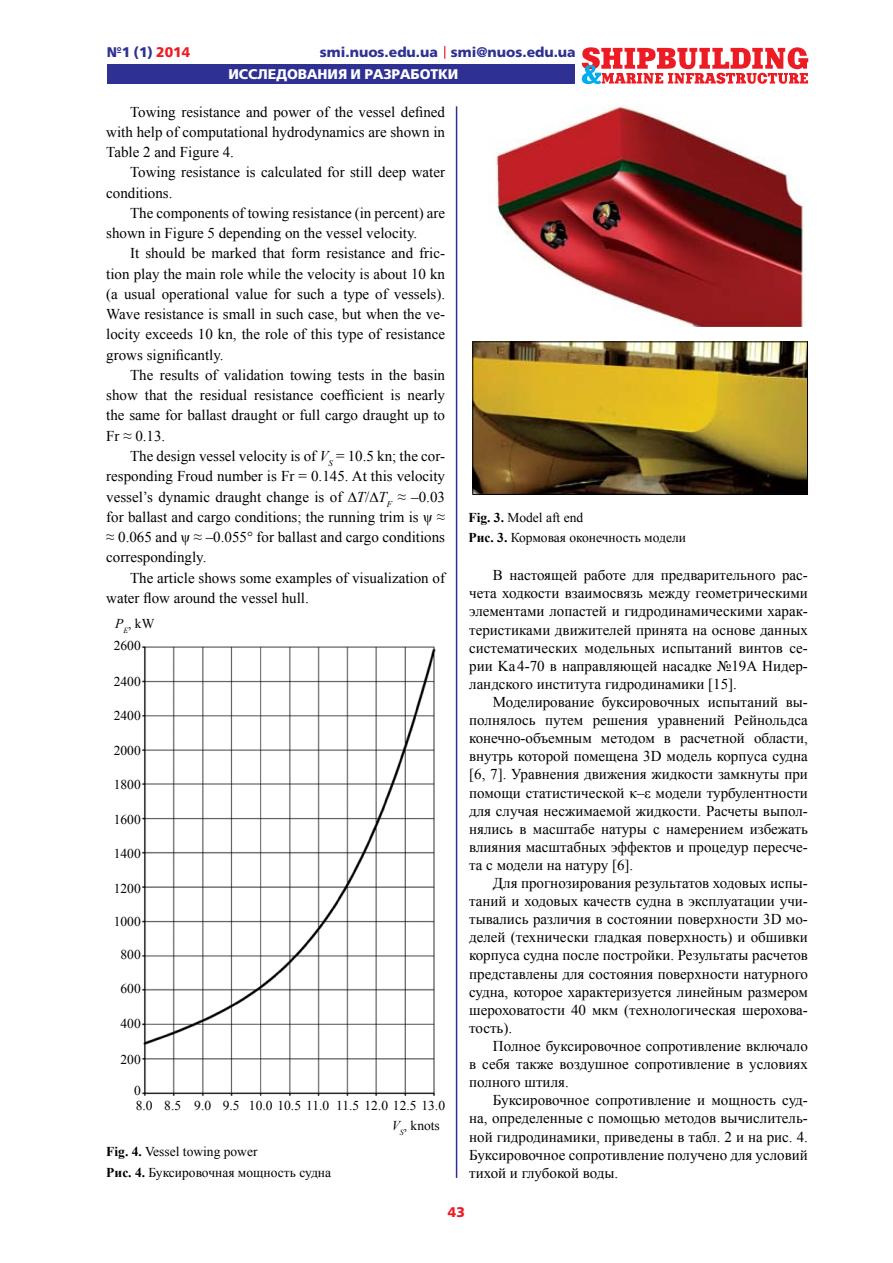
<style>
.page{position:relative;width:893px;height:1263px;background:#fff}
.page>*{position:absolute;margin:0;border:0;box-sizing:border-box;transform-origin:0 0}
.t1{font:15px/18.1px "Times New Roman";color:#000;text-align:justify}
.t2{font:13.95px "Free Set Bold C";color:#2e3192}
.t3{font:13.95px "Free Set Bold C";color:#fff}
.t4{font:13.95px "Free Set Bold C";color:#ed1c24}
.t5{font:13.5px/20.4px "Times New Roman";color:#000}
.s1{color:#ed1c24}
.s2{font-style:italic}
.s3{font-weight:700}
</style>
<div class="page">
<svg style="left:582px;top:47px;width:227px;height:38px"></svg>
<div style="left:107px;top:64px;width:468px;height:19px;background:#2e3192"></div>
<svg style="left:444px;top:46px;width:1px;height:13px"></svg>
<hr style="left:456px;top:106px;width:1px;height:1072px;background:#2e3192">
<img style="left:494px;top:105px;width:312px;height:222px">
<img style="left:141px;top:646px;width:295px;height:450px">
<img style="left:474px;top:343px;width:332px;height:150px">
<div style="left:472px;top:341px;width:336px;height:154px;border:1px solid #000"></div>
<p class="t2" style="left:107px;top:44px;width:85px">№1 (1) <span class="s1">2014</span></p>
<p class="t2" style="left:320px;top:44px;width:257px">smi.nuos.edu.ua smi@nuos.edu.ua</p>
<p class="t3" style="left:228px;top:67px;width:231px">ИССЛЕДОВАНИЯ И РАЗРАБОТКИ</p>
<p class="t1" style="left:106px;top:101px;width:340px;line-height:20.2px;text-indent:24px">Towing resistance and power of the vessel defined with help of computational hydrodynamics are shown in Table 2 and Figure 4.</p>
<p class="t1" style="left:106px;top:162px;width:340px;line-height:20.2px;text-indent:24px">Towing resistance is calculated for still deep water conditions.</p>
<p class="t1" style="left:106px;top:202px;width:340px;line-height:20.2px;text-indent:24px">The components of towing resistance (in percent) are shown in Figure 5 depending on the vessel velocity.</p>
<p class="t1" style="left:106px;top:243px;width:340px;line-height:20.2px;text-indent:24px">It should be marked that form resistance and fric&shy;tion play the main role while the velocity is about 10 kn (a usual operational value for such a type of vessels).<br>Wave resistance is small in such case, but when the ve&shy;locity exceeds 10 kn, the role of this type of resistance grows significantly.</p>
<p class="t1" style="left:106px;top:364px;width:340px;line-height:20.2px;text-indent:24px">The results of validation towing tests in the basin show that the residual resistance coefficient is nearly the same for ballast draught or full cargo draught up to Fr ≈ 0.13.</p>
<p class="t1" style="left:106px;top:445px;width:340px;line-height:20.2px;text-indent:24px">The design vessel velocity is of <span class="s2">V</span><sub>S</sub> = 10.5 kn; the cor&shy;responding Froud number is Fr = 0.145. At this velocity vessel’s dynamic draught change is of ∆<span class="s2">T</span>/∆<span class="s2">T</span><sub>F</sub> ≈ –0.03 for ballast and cargo conditions; the running trim is ψ ≈ ≈ 0.065 and ψ ≈ –0.055° for ballast and cargo conditions correspondingly.</p>
<p class="t1" style="left:106px;top:567px;width:340px;line-height:20.2px;text-indent:24px">The article shows some examples of visualization of water flow around the vessel hull.</p>
<p class="t5" style="left:115px;top:613px;width:41px"><span class="s2">P</span><sub>E</sub>, kW</p>
<p class="t5" style="left:114px;top:635px;width:28px">2600</p>
<p class="t5" style="left:114px;top:671px;width:28px">2400</p>
<p class="t5" style="left:114px;top:705px;width:28px">2400</p>
<p class="t5" style="left:114px;top:740px;width:28px">2000</p>
<p class="t5" style="left:114px;top:774px;width:28px">1800</p>
<p class="t5" style="left:114px;top:809px;width:28px">1600</p>
<p class="t5" style="left:114px;top:843px;width:28px">1400</p>
<p class="t5" style="left:114px;top:878px;width:28px">1200</p>
<p class="t5" style="left:114px;top:911px;width:28px">1000</p>
<p class="t5" style="left:121px;top:944px;width:22px">800</p>
<p class="t5" style="left:121px;top:978px;width:22px">600</p>
<p class="t5" style="left:121px;top:1013px;width:22px">400</p>
<p class="t5" style="left:121px;top:1049px;width:22px">200</p>
<p class="t5" style="left:134px;top:1080px;width:8px">0</p>
<p class="t5" style="left:136px;top:1095px;width:311px">8.0 8.5 9.0 9.5 10.0 10.5 11.0 11.5 12.0 12.5 13.0</p>
<p class="t5" style="left:106px;top:1141px;width:226px"><span class="s3">Fig. 4.</span> Vessel towing power<br><span class="s3">Рис. 4.</span> Буксировочная мощность судна</p>
<p class="t5" style="left:392px;top:1115px;width:50px"><span class="s2">V</span><sub>S</sub>, knots</p>
<p class="t5" style="left:468px;top:507px;width:219px"><span class="s3">Fig. 3.</span> Model aft end<br><span class="s3">Рис. 3.</span> Кормовая оконечность модели</p>
<p class="t1" style="left:469px;top:566px;width:340px;text-indent:24px">В настоящей работе для предварительного рас&shy;чета ходкости взаимосвязь между геометрическими элементами лопастей и гидродинамическими харак&shy;теристиками движителей принята на основе данных систематических модельных испытаний винтов се&shy;рии Ka 4-70 в направляющей насадке №19А Нидер&shy;ландского института гидродинамики [15].</p>
<p class="t1" style="left:469px;top:693px;width:340px;text-indent:24px">Моделирование буксировочных испытаний вы&shy;полнялось путем решения уравнений Рейнольдса конечно-объемным методом в расчетной области, внутрь которой помещена 3D модель корпуса судна [6, 7]. Уравнения движения жидкости замкнуты при помощи статистической κ–ε модели турбулентности для случая несжимаемой жидкости. Расчеты выпол&shy;нялись в масштабе натуры с намерением избежать влияния масштабных эффектов и процедур пересче&shy;та с модели на натуру [6].</p>
<p class="t1" style="left:469px;top:874px;width:340px;text-indent:24px">Для прогнозирования результатов ходовых испы&shy;таний и ходовых качеств судна в эксплуатации учи&shy;тывались различия в состоянии поверхности 3D мо&shy;делей (технически гладкая поверхность) и обшивки корпуса судна после постройки. Результаты расчетов представлены для состояния поверхности натурного судна, которое характеризуется линейным размером шероховатости 40 мкм (технологическая шерохова&shy;тость).</p>
<p class="t1" style="left:469px;top:1037px;width:340px;text-indent:24px">Полное буксировочное сопротивление включало в себя также воздушное сопротивление в условиях полного штиля.</p>
<p class="t1" style="left:469px;top:1091px;width:340px;text-indent:24px">Буксировочное сопротивление и мощность суд&shy;на, определенные с помощью методов вычислитель&shy;ной гидродинамики, приведены в табл. 2 и на рис. 4.<br>Буксировочное сопротивление получено для условий тихой и глубокой воды.</p>
<p class="t4" style="left:448px;top:1204px;width:19px">43</p>
</div>
